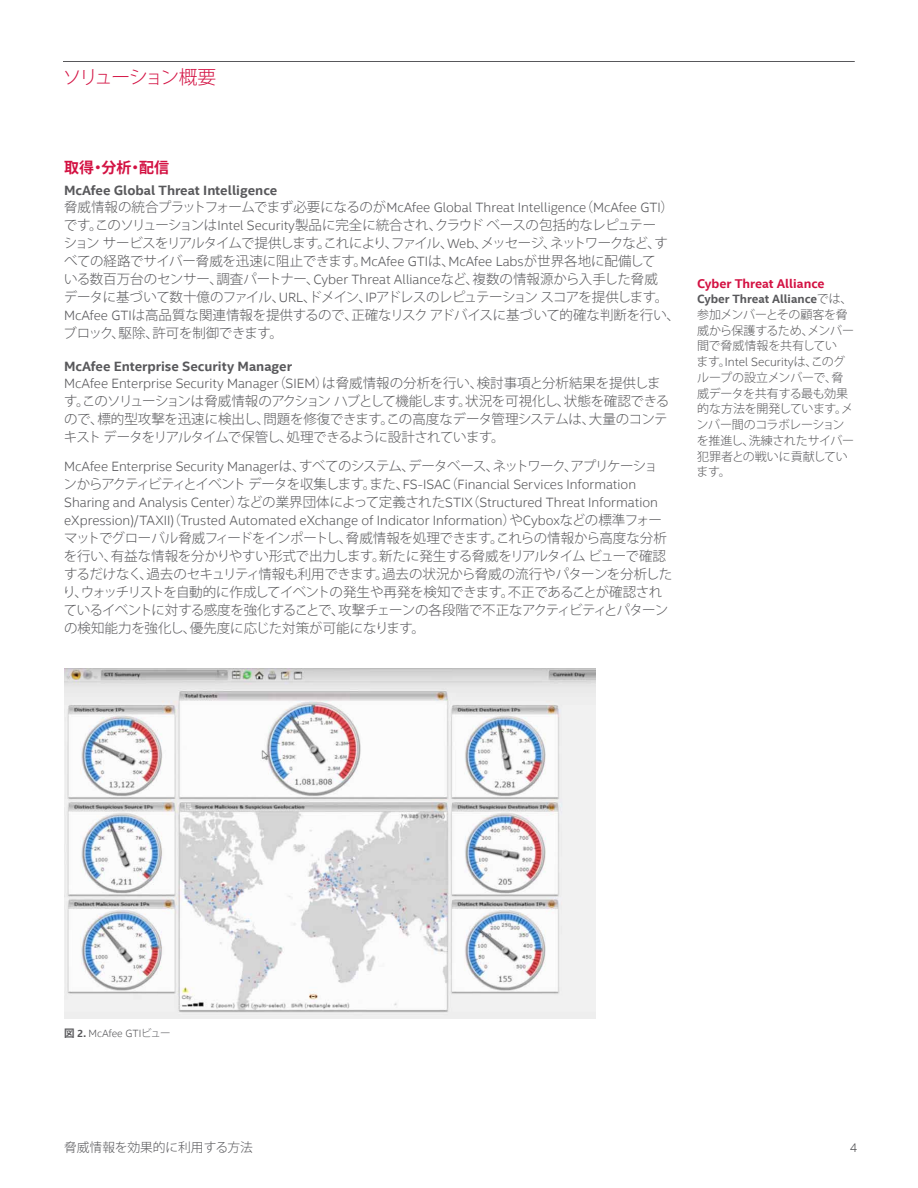
<style>
.page{position:relative;width:918px;height:1188px;background:#fff}
.page>*{position:absolute;margin:0;border:0;box-sizing:border-box;transform-origin:0 0}
.t1{font:300 18.75px "Koz Go Pr 6 N";letter-spacing:-.11em;color:#d31142}
.t2{font:700 15px "Koz Go Pr 6 N";color:#d31142}
.t3{font:300 13.5px/18px "Koz Go Pr 6 N";letter-spacing:-.03em;color:#58585b}
.t4{font:300 13.5px/17.2px "Intel Clear";color:#58585b}
.t5{font:300 13.5px "Koz Go Pr 6 N";letter-spacing:-.06em;color:#58585b}
.t6{font:700 12.75px "Intel Clear";color:#d31142}
.t7{font:300 12.75px "Koz Go Pr 6 N";color:#58585b}
.t8{font:300 12.75px "Intel Clear";color:#58585b}
.t9{font:300 12px/15.8px "Koz Go Pr 6 N";letter-spacing:-.02em;color:#58585b}
.t10{font:700 12px "Intel Clear";color:#58585b}
.t11{font:300 12px "Intel Clear";color:#58585b}
.t12{font:300 10.5px "Intel Clear";color:#58585b}
.s1{font-weight:700}
.s2{font-family:"Koz Go Pr 6 N"}
.s3{font-family:"Intel Clear"}
.s4{font-family:"Koz Go Pr 6 N";font-weight:300}
.s5{font-family:"Koz Go Pr 6 N";font-weight:700}
</style>
<div class="page">
<hr style="left:63px;top:61px;width:792px;height:1px;background:#58585b">
<img style="left:64px;top:669px;width:532px;height:349px">
<h1 class="t1" style="left:63px;top:67px;width:155px">ソリューション概要</h1>
<p class="t2" style="left:64px;top:159px;width:107px">取得・分析・配信</p>
<p class="t4" style="left:64px;top:182px;width:611px"><span class="s1">McAfee Global Threat Intelligence<br></span><span class="s2">脅威情報の統合プラットフォームでまず必要になるのが</span>McAfee Global Threat Intelligence<span class="s2">（</span>McAfee GTI<span class="s2">）</span></p>
<p class="t3" style="left:63px;top:216px;width:618px">です。このソリューションは<span class="s3">Intel Security</span>製品に完全に統合され、クラウドベースの包括的なレピュテー<br>ションサービスをリアルタイムで提供します。これにより、ファイル、<span class="s3">Web</span>、メッセージ、ネットワークなど、すべての経路でサイバー脅威を迅速に阻止できます。<span class="s3">McAfee GTI</span>は、<span class="s3">McAfee Labs</span>が世界各地に配備して<br>いる数百万台のセンサー、調査パートナー、<span class="s3">Cyber Threat Alliance</span>など、複数の情報源から入手した脅威<br>データに基づいて数十億のファイル、<span class="s3">URL</span>、ドメイン、<span class="s3">IP</span>アドレスのレピュテーションスコアを提供します。<span class="s3">McAfee GTI</span>は高品質な関連情報を提供するので、正確なリスクアドバイスに基づいて的確な判断を行い、ブロック、駆除、許可を制御できます。</p>
<p class="t4" style="left:64px;top:358px;width:598px"><span class="s1">McAfee Enterprise Security Manager<br></span>McAfee Enterprise Security Manager<span class="s2">（</span>SIEM<span class="s2">）は脅威情報の分析を行い、検討事項と分析結果を提供しま</span></p>
<p class="t3" style="left:64px;top:392px;width:607px;text-align:justify">す。このソリューションは脅威情報のアクションハブとして機能します。状況を可視化し、状態を確認できるので、標的型攻撃を迅速に検出し、問題を修復できます。この高度なデータ管理システムは、大量のコンテキストデータをリアルタイムで保管し、処理できるように設計されています。</p>
<p class="t5" style="left:64px;top:458px;width:595px"><span class="s3">McAfee Enterprise Security Manager</span>は、すべてのシステム、データベース、ネットワーク、アプリケーショ</p>
<p class="t4" style="left:63px;top:475px;width:600px;line-height:18px"><span class="s2">ンからアクティビティとイベントデータを収集します。また、</span>FS-ISAC<span class="s2">（</span>Financial Services Information<br>Sharing and Analysis Center<span class="s2">）などの業界団体によって定義された</span>STIX<span class="s2">（</span>Structured Threat Information eXpression)/TAXII)<span class="s2">（</span>Trusted Automated eXchange of Indicator Information<span class="s2">）や</span>Cybox<span class="s2">などの標準フォー</span></p>
<p class="t3" style="left:63px;top:529px;width:611px">マットでグローバル脅威フィードをインポートし、脅威情報を処理できます。これらの情報から高度な分析を行い、有益な情報を分かりやすい形式で出力します。新たに発生する脅威をリアルタイムビューで確認するだけなく、過去のセキュリティ情報も利用できます。過去の状況から脅威の流行やパターンを分析したり、ウォッチリストを自動的に作成してイベントの発生や再発を検知できます。不正であることが確認されているイベントに対する感度を強化することで、攻撃チェーンの各段階で不正なアクティビティとパターンの検知能力を強化し、優先度に応じた対策が可能になります。</p>
<p class="t6" style="left:697px;top:276px;width:129px">Cyber Threat Alliance</p>
<p class="t10" style="left:697px;top:292px;width:157px">Cyber Threat Alliance<span class="s4">では、</span></p>
<p class="t9" style="left:697px;top:307px;width:159px">参加メンバーとその顧客を脅威から保護するため、メンバー間で脅威情報を共有してい</p>
<p class="t11" style="left:697px;top:355px;width:150px"><span class="s2">ます。</span>Intel Security<span class="s2">は、このグ</span></p>
<p class="t9" style="left:696px;top:370px;width:159px">ループの設立メンバーで、脅威データを共有する最も効果的な方法を開発しています。メンバー間のコラボレーションを推進し、洗練されたサイバー犯罪者との戦いに貢献しています。</p>
<p class="t12" style="left:64px;top:1027px;width:108px"><span class="s5">図</span> <span class="s1">2.</span> McAfee GTI<span class="s2">ビュー</span></p>
<p class="t7" style="left:64px;top:1140px;width:190px">脅威情報を効果的に利用する方法</p>
<p class="t8" style="left:850px;top:1140px;width:9px">4</p>
</div>
